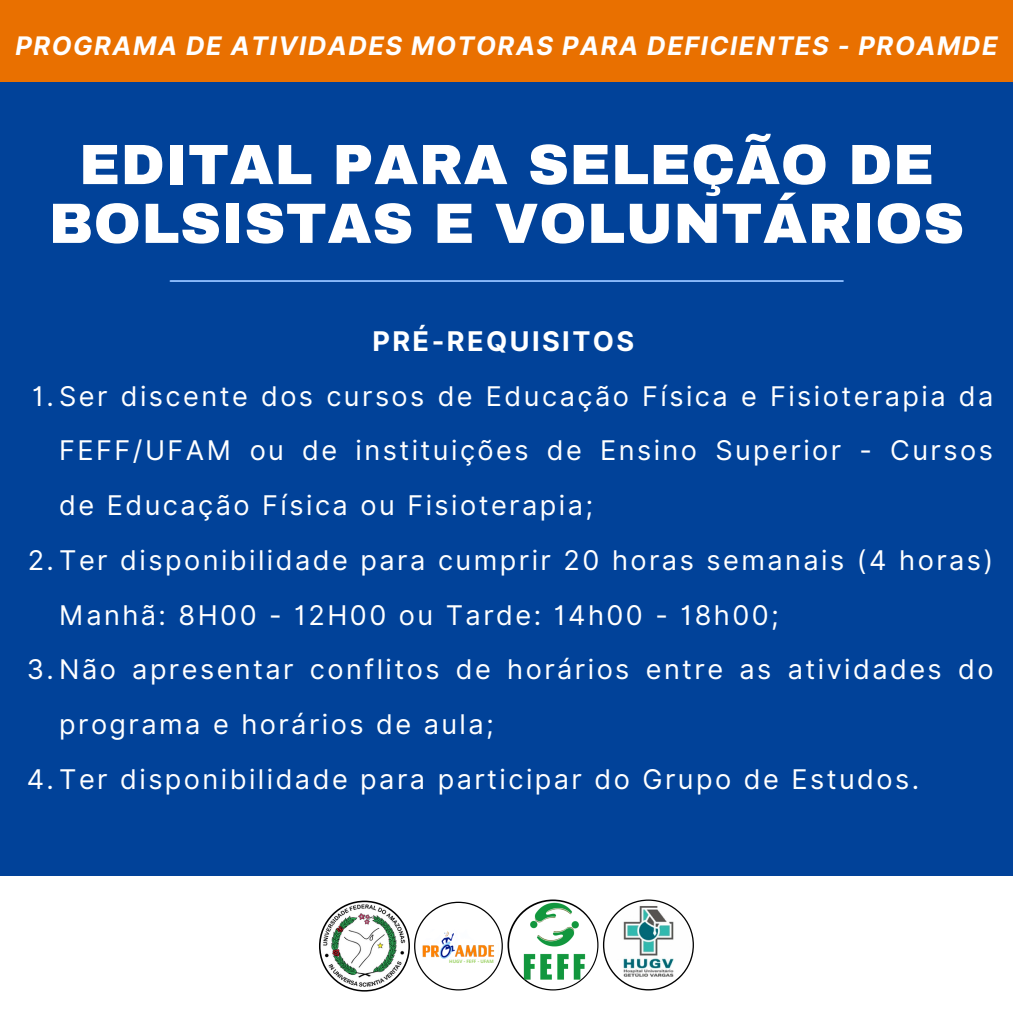
<style>
.page{position:relative;width:1013px;height:1013px;background:#fff}
.page>*{position:absolute;margin:0;border:0;box-sizing:border-box;transform-origin:0 0}
.t1{font:900 56.88px/58.8px "Archivo";letter-spacing:.01em;color:#fff;text-align:center}
.t2{font:27.12px/54.8px "Inter";letter-spacing:.09em;color:#fff}
.t3{font:700 27.12px "Inter";letter-spacing:.09em;color:#fff}
.t4{font:italic 700 25.5px "Inter";letter-spacing:.06em;color:#fff}
.t5{font:700 4.62px "Open Sans";color:#9bd164}
</style>
<div class="page">
<div style="left:0;top:0;width:1012px;height:1012px;background:#014299"></div>
<div style="left:0;top:0;width:1012px;height:82px;background:#e97000"></div>
<div style="left:0;top:876px;width:1012px;height:136px;background:#fff"></div>
<svg style="left:319px;top:899px;width:375px;height:92px"></svg>
<div style="left:415px;top:903px;width:86px;height:86px;background:#fff;border-radius:50%"></div>
<img style="left:422px;top:928px;width:76px;height:31px">
<hr style="left:170px;top:280px;width:673px;height:2px;background:#8dbcfd">
<p class="t4" style="left:15px;top:30px;width:983px">PROGRAMA DE ATIVIDADES MOTORAS PARA DEFICIENTES - PROAMDE</p>
<p class="t1" style="left:49px;top:136px;width:916px">EDITAL PARA SELEÇÃO DE<br>BOLSISTAS E VOLUNTÁRIOS</p>
<p class="t3" style="left:372px;top:325px;width:263px">PRÉ-REQUISITOS</p>
<p class="t2" style="left:59px;top:368px;width:935px;text-align:justify;text-indent:-27px">1.Ser discente dos cursos de Educação Física e Fisioterapia da FEFF/UFAM ou de instituições de Ensino Superior - Cursos de Educação Física ou Fisioterapia;</p>
<p class="t2" style="left:59px;top:532px;width:935px;text-indent:-31px">2.Ter disponibilidade para cumprir 20 horas semanais (4 horas)<br>Manhã: 8H00 - 12H00 ou Tarde: 14h00 - 18h00;</p>
<p class="t2" style="left:59px;top:642px;width:935px;text-indent:-32px">3.Não apresentar conflitos de horários entre as atividades do programa e horários de aula;</p>
<p class="t2" style="left:27px;top:751px;width:894px">4.Ter disponibilidade para participar do Grupo de Estudos.</p>
<p class="t5" style="left:449px;top:958px;width:46px">HUGV - FEFF - UFAM</p>
</div>
